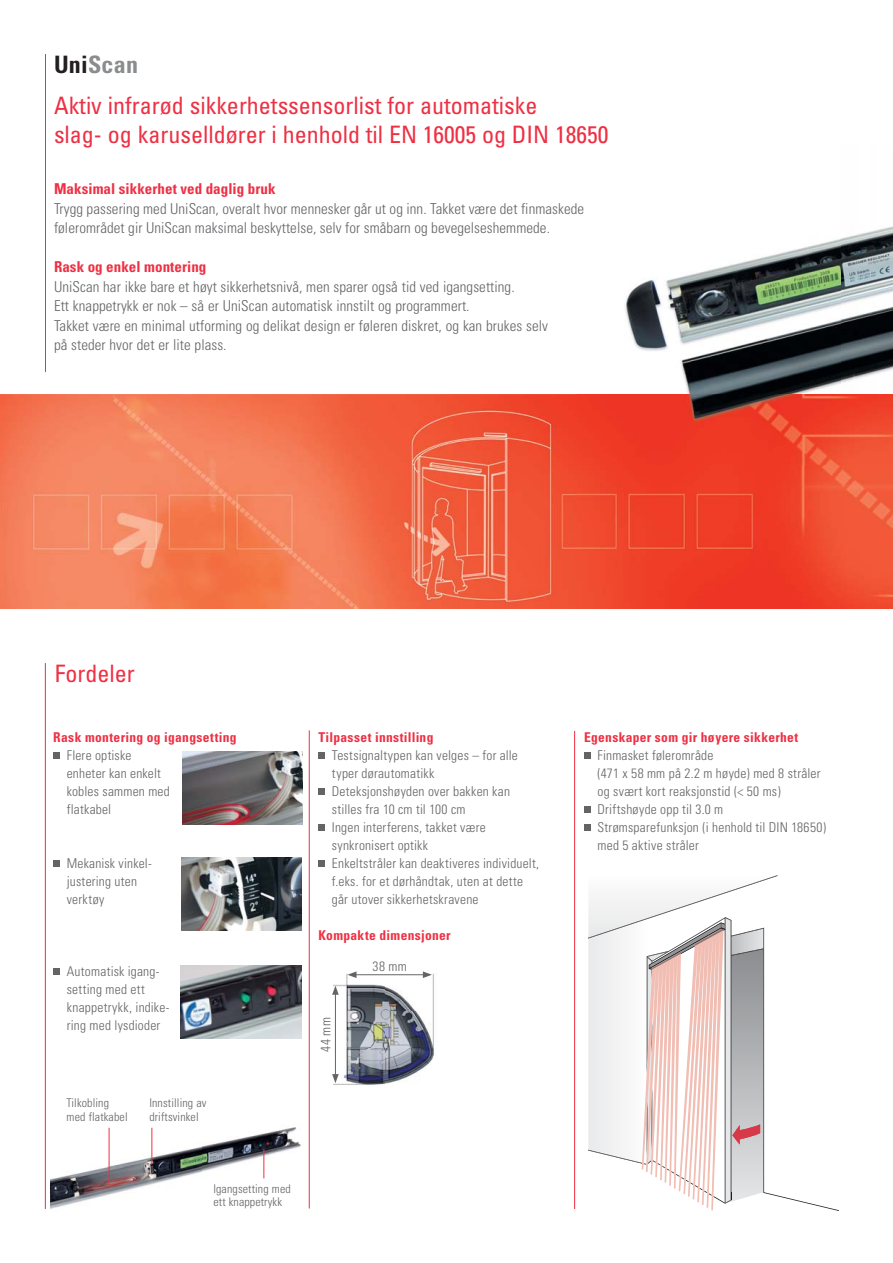
<style>
.page{position:relative;width:893px;height:1263px;background:#fff}
.page>*{position:absolute;margin:0;border:0;box-sizing:border-box;transform-origin:0 0}
.t1{font:condensed 24px/28.8px "Univers";color:#ee3043}
.t2{font:700 condensed 24px "Univers";letter-spacing:.01em;color:#8a8c8e}
.t3{font:300 condensed 15px/19.5px "Univers";letter-spacing:.005em;color:#636466}
.t4{font:700 condensed 15px "Univers";letter-spacing:.005em;color:#ee3044}
.t5{font:300 condensed 13.5px/18px "Univers";letter-spacing:.015em;color:#636466}
.t6{font:700 condensed 13.5px "Univers";letter-spacing:.025em;color:#ee3043}
.t7{font:300 condensed 12px/13.5px "Univers";letter-spacing:.01em;color:#636466}
.s1{color:#231f20}
</style>
<div class="page">
<img style="left:0;top:394px;width:578px;height:215px">
<img style="left:842px;top:465px;width:51px;height:144px">
<img style="left:578px;top:465px;width:264px;height:144px">
<hr style="left:45px;top:54px;width:1px;height:318px;background:#ee3043">
<hr style="left:45px;top:663px;width:1px;height:546px;background:#ee3043">
<hr style="left:574px;top:731px;width:1px;height:478px;background:#ee3043">
<hr style="left:309px;top:730px;width:1px;height:478px;background:#ee3043">
<svg style="left:588px;top:875px;width:191px;height:335px"></svg>
<img style="left:51px;top:1127px;width:250px;height:82px">
<div style="left:53px;top:752px;width:7px;height:6px;background:#636466"></div>
<div style="left:53px;top:860px;width:7px;height:6px;background:#636466"></div>
<div style="left:53px;top:968px;width:7px;height:6px;background:#636466"></div>
<hr style="left:109px;top:1128px;width:1px;height:57px;background:#ee3043">
<hr style="left:152px;top:1128px;width:1px;height:37px;background:#ee3043">
<svg style="left:264px;top:1149px;width:1px;height:29px"></svg>
<svg style="left:584px;top:752px;width:6px;height:6px"></svg>
<svg style="left:584px;top:806px;width:6px;height:6px"></svg>
<svg style="left:584px;top:824px;width:6px;height:6px"></svg>
<div style="left:318px;top:752px;width:7px;height:6px;background:#636466"></div>
<div style="left:318px;top:788px;width:7px;height:6px;background:#636466"></div>
<div style="left:318px;top:824px;width:7px;height:6px;background:#636466"></div>
<div style="left:318px;top:860px;width:7px;height:6px;background:#636466"></div>
<img style="left:333px;top:974px;width:101px;height:111px">
<hr style="left:354px;top:974px;width:71px;height:1px;background:#636466">
<svg style="left:347px;top:971px;width:9px;height:7px"></svg>
<svg style="left:423px;top:971px;width:9px;height:7px"></svg>
<hr style="left:335px;top:992px;width:1px;height:84px;background:#636466">
<svg style="left:332px;top:1074px;width:7px;height:9px"></svg>
<svg style="left:332px;top:986px;width:7px;height:9px"></svg>
<img style="left:578px;top:226px;width:315px;height:239px">
<img style="left:182px;top:752px;width:120px;height:72px">
<img style="left:182px;top:858px;width:119px;height:72px">
<img style="left:181px;top:966px;width:120px;height:72px">
<h1 class="t2" style="left:54px;top:56px;width:86px"><span class="s1">Uni</span>Scan</h1>
<h1 class="t1" style="left:54px;top:93px;width:556px">Aktiv infrarød sikkerhetssensorlist for automatiske<br>slag- og karuselldører i henhold til EN 16005 og DIN 18650</h1>
<p class="t4" style="left:54px;top:183px;width:223px">Maksimal sikkerhet ved daglig bruk</p>
<p class="t3" style="left:54px;top:200px;width:532px">Trygg passering med UniScan, overalt hvor mennesker går ut og inn. Takket være det finmaskede følerområdet gir UniScan maksimal beskyttelse, selv for småbarn og bevegelseshemmede.</p>
<p class="t4" style="left:54px;top:261px;width:154px">Rask og enkel montering</p>
<p class="t3" style="left:54px;top:278px;width:495px">UniScan har ikke bare et høyt sikkerhetsnivå, men sparer også tid ved igangsetting.<br>Ett knappetrykk er nok – så er UniScan automatisk innstilt og programmert.<br>Takket være en minimal utforming og delikat design er føleren diskret, og kan brukes selv på steder hvor det er lite plass.</p>
<h1 class="t1" style="left:55px;top:661px;width:81px">Fordeler</h1>
<p class="t6" style="left:53px;top:732px;width:185px">Rask montering og igangsetting</p>
<p class="t5" style="left:67px;top:747px;width:105px">Flere optiske enheter kan enkelt kobles sammen med flatkabel</p>
<p class="t5" style="left:67px;top:855px;width:87px">Mekanisk vinkel&shy;justering uten verktøy</p>
<p class="t5" style="left:67px;top:963px;width:104px">Automatisk igang&shy;setting med ett knappetrykk, indike&shy;ring med lysdioder</p>
<p class="t7" style="left:67px;top:1097px;width:63px">Tilkobling med flatkabel</p>
<p class="t7" style="left:149px;top:1097px;width:59px">Innstilling av driftsvinkel</p>
<p class="t7" style="left:213px;top:1183px;width:79px">Igangsetting med ett knappetrykk</p>
<p class="t6" style="left:318px;top:732px;width:117px">Tilpasset innstilling</p>
<p class="t5" style="left:332px;top:747px;width:209px">Testsignaltypen kan velges – for alle typer dørautomatikk<br>Deteksjonshøyden over bakken kan stilles fra 10 cm til 100 cm<br>Ingen interferens, takket være synkronisert optikk<br>Enkeltstråler kan deaktiveres individuelt, f.eks. for et dørhåndtak, uten at dette går utover sikkerhetskravene</p>
<p class="t6" style="left:318px;top:930px;width:134px">Kompakte dimensjoner</p>
<p class="t5" style="left:318px;top:1052px;width:36px;rotate:-90deg">44 mm</p>
<p class="t5" style="left:372px;top:958px;width:36px">38 mm</p>
<p class="t6" style="left:584px;top:732px;width:216px">Egenskaper som gir høyere sikkerhet</p>
<p class="t5" style="left:597px;top:747px;width:230px">Finmasket følerområde<br>(471 x 58 mm på 2.2 m høyde) med 8 stråler og svært kort reaksjonstid (&lt; 50 ms)<br>Driftshøyde opp til 3.0 m<br>Strømsparefunksjon (i henhold til DIN 18650) med 5 aktive stråler</p>
</div>
